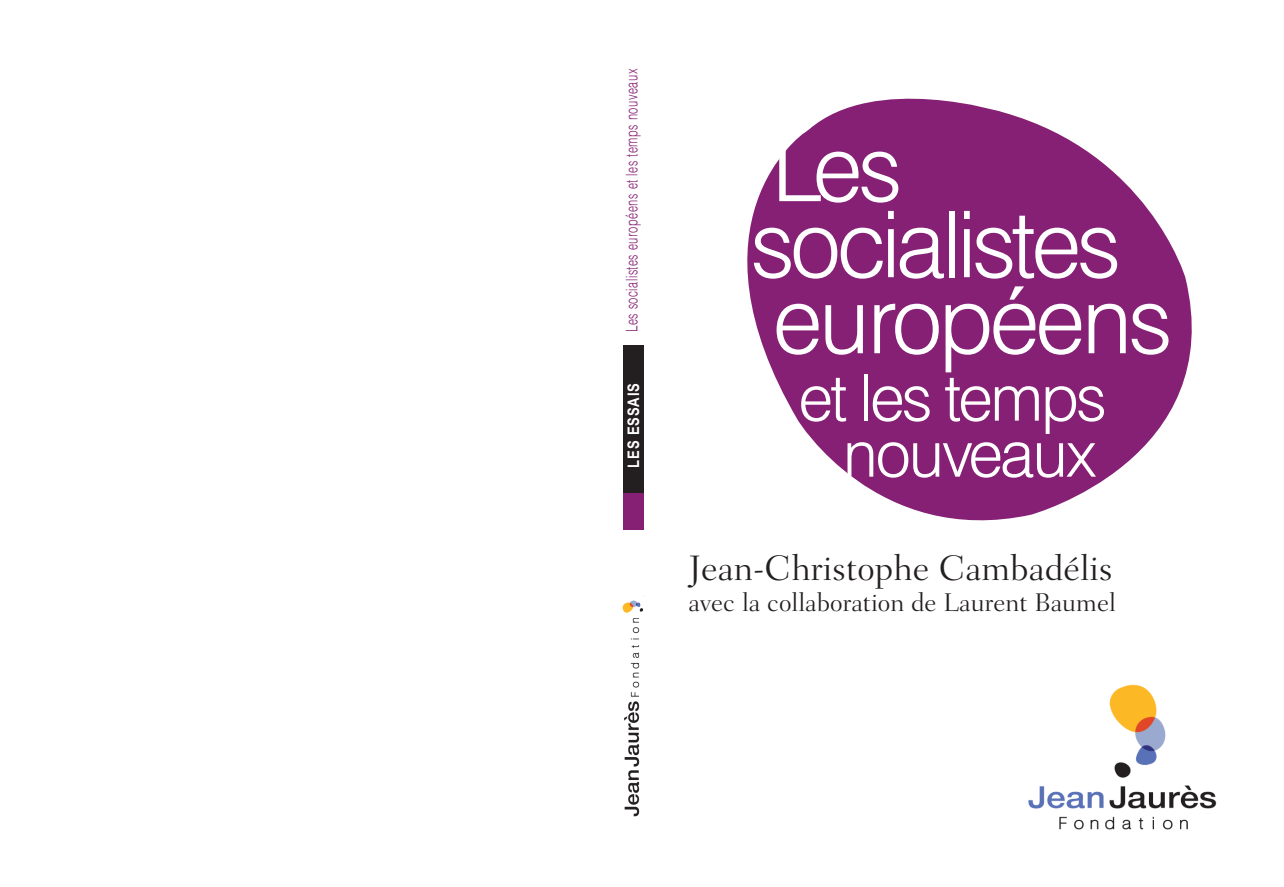
<style>
.page{position:relative;width:1284px;height:887px;background:#fff}
.page>*{position:absolute;margin:0;border:0;box-sizing:border-box;transform-origin:0 0}
.t1{font:300 92px/76px "AT Triumvirate";letter-spacing:-.04em;color:#fff}
.t2{font:300 64px "AT Triumvirate";letter-spacing:-.04em;color:#fff}
.t3{font:300 36px "Fairfield LH";color:#231f20}
.t4{font:300 26px "Fairfield LH";color:#231f20}
.t5{font:300 16px "AT Triumvirate";letter-spacing:.05em;color:#862074;scale:.7 1}
.t6{font:700 16px "Arial Narrow";letter-spacing:.05em;color:#fff}
</style>
<div class="page">
<svg style="left:747px;top:98px;width:445px;height:423px;fill:#862074"></svg>
<img style="left:1028px;top:684px;width:189px;height:146px">
<div style="left:623px;top:345px;width:20px;height:148px;background:#231f20"></div>
<div style="left:623px;top:493px;width:20px;height:36px;background:#862074"></div>
<img style="left:624px;top:618px;width:16px;height:199px">
<img style="left:622px;top:600px;width:22px;height:13px">
<p class="t5" style="left:626px;top:331px;width:377px;rotate:-90deg">Les socialistes européens et les temps nouveaux</p>
<p class="t6" style="left:624px;top:467px;width:86px;rotate:-90deg">LES ESSAIS</p>
<h1 class="t1" style="left:751px;top:139px;width:422px">Les socialistes européens</h1>
<h2 class="t2" style="left:798px;top:374px;width:309px">et les temps</h2>
<h2 class="t2" style="left:842px;top:430px;width:256px">nouveaux</h2>
<h3 class="t3" style="left:688px;top:553px;width:425px">Jean-Christophe Cambadélis</h3>
<h3 class="t4" style="left:688px;top:591px;width:428px">avec la collaboration de Laurent Baumel</h3>
</div>
